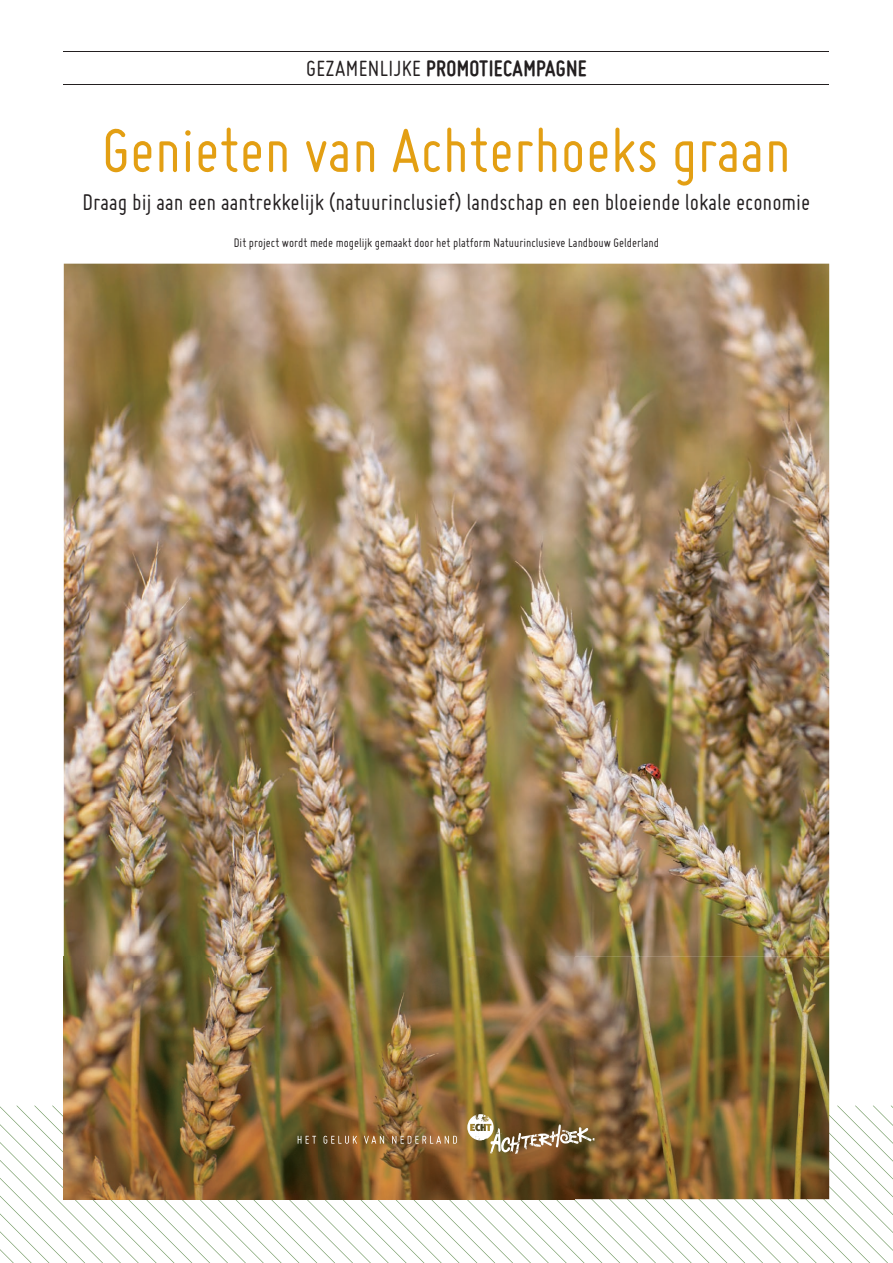
<style>
.page{position:relative;width:893px;height:1263px;background:#fff}
.page>*{position:absolute;margin:0;border:0;box-sizing:border-box;transform-origin:0 0}
.t1{font:67.5px "Miso";color:#e39f13}
.t2{font:24.75px "Miso";color:#231f20}
.t3{font:700 24px "Miso";letter-spacing:.015em;color:#231f20}
.t4{font:13.5px "Miso";color:#231f20}
.s1{font-weight:400}
</style>
<div class="page">
<svg style="left:0;top:1106px;width:893px;height:157px"></svg>
<hr style="left:64px;top:51px;width:765px;height:1px;background:#231f20">
<hr style="left:64px;top:84px;width:765px;height:1px;background:#231f20">
<img style="left:64px;top:264px;width:765px;height:693px">
<img style="left:64px;top:957px;width:765px;height:242px">
<svg style="left:467px;top:1114px;width:128px;height:41px"></svg>
<svg style="left:298px;top:1135px;width:159px;height:9px"></svg>
<h3 class="t3" style="left:306px;top:54px;width:282px"><span class="s1">GEZAMENLIJKE</span> PROMOTIECAMPAGNE</h3>
<h1 class="t1" style="left:102px;top:113px;width:690px">Genieten van Achterhoeks graan</h1>
<h2 class="t2" style="left:83px;top:188px;width:729px">Draag bij aan een aantrekkelijk (natuurinclusief) landschap en een bloeiende lokale economie</h2>
<p class="t4" style="left:234px;top:235px;width:427px">Dit project wordt mede mogelijk gemaakt door het platform Natuurinclusieve Landbouw Gelderland</p>
</div>
